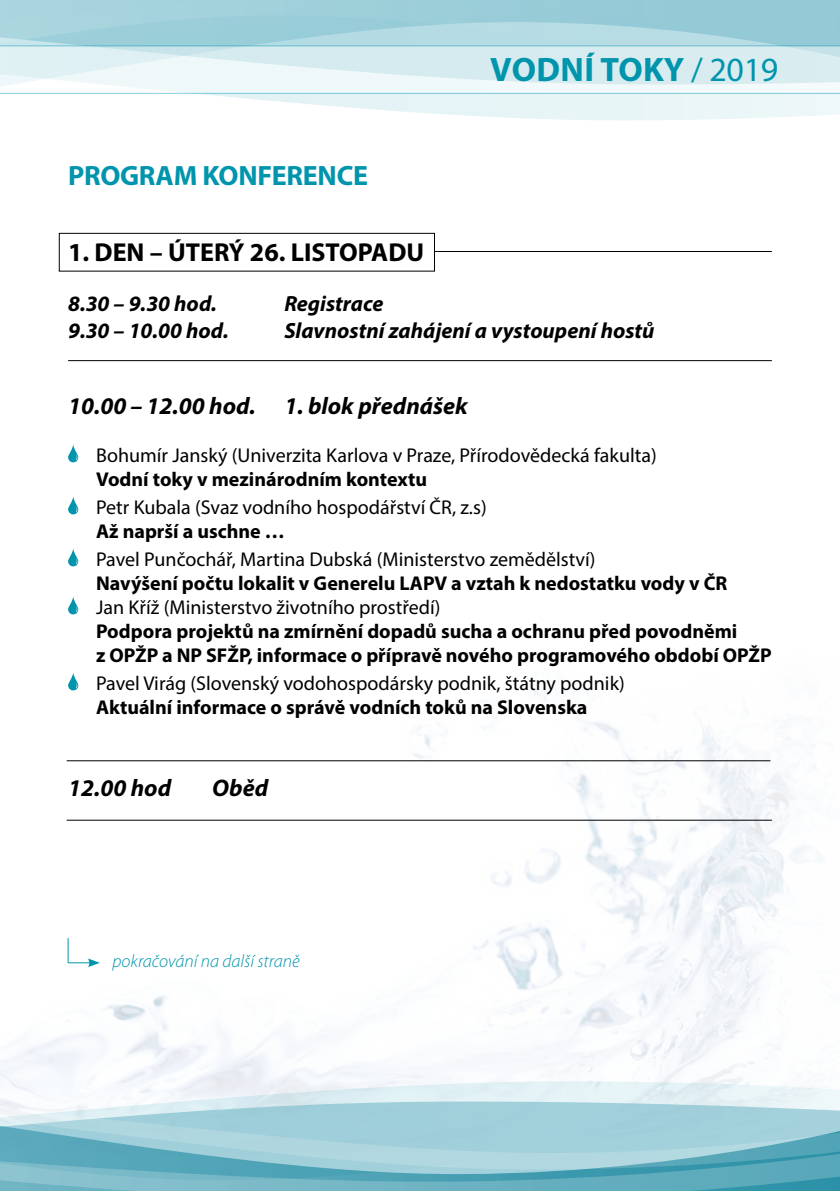
<style>
.page{position:relative;width:840px;height:1191px;background:#fff}
.page>*{position:absolute;margin:0;border:0;box-sizing:border-box;transform-origin:0 0}
.t1{font:700 34px "Myriad Pro";letter-spacing:.01em;color:#0095ad}
.t2{font:700 28px "Myriad Pro";letter-spacing:-.01em;color:#0095ad}
.t3{font:700 26px "Myriad Pro";color:#000}
.t4{font:italic 700 24px "Myriad Pro";color:#000}
.t5{font:italic 700 22px "Myriad Pro";color:#000}
.t6{font:700 20px/24px "Myriad Pro";color:#000}
.t7{font:20px "Myriad Pro";color:#000}
.t8{font:italic 300 18px "Myriad Pro";color:#0095ad}
.s1{font-weight:400}
</style>
<div class="page">
<img style="left:0;top:688px;width:822px;height:386px">
<div style="left:59px;top:233px;width:375px;height:38px;border:1px solid #000"></div>
<svg style="left:334px;top:0;width:505px;height:120px;background:#c3e2e8"></svg>
<svg style="left:0;top:0;width:627px;height:106px;background:#b3dae2"></svg>
<svg style="left:0;top:1074px;width:762px;height:12px;fill:#f5f8fb"></svg>
<svg style="left:14px;top:1086px;width:825px;height:34px;fill:#e3f0f5"></svg>
<svg style="left:0;top:1099px;width:568px;height:21px;background:#bfdee6"></svg>
<svg style="left:0;top:1120px;width:839px;height:71px;background:#84bfcd"></svg>
<svg style="left:68px;top:444px;width:11px;height:18px"></svg>
<svg style="left:68px;top:496px;width:11px;height:18px"></svg>
<svg style="left:68px;top:548px;width:11px;height:18px"></svg>
<svg style="left:68px;top:596px;width:11px;height:18px"></svg>
<svg style="left:68px;top:672px;width:11px;height:18px"></svg>
<hr style="left:68px;top:360px;width:703px;height:1px;background:#000">
<hr style="left:67px;top:760px;width:703px;height:1px;background:#000">
<hr style="left:67px;top:820px;width:704px;height:1px;background:#000">
<hr style="left:434px;top:251px;width:337px;height:1px;background:#000">
<svg style="left:68px;top:938px;width:32px;height:29px"></svg>
<svg style="left:0;top:45px;width:839px;height:49px"></svg>
<h2 class="t2" style="left:68px;top:158px;width:301px">PROGRAM KONFERENCE</h2>
<h1 class="t1" style="left:490px;top:47px;width:289px">VODNÍ TOKY <span class="s1">/ 2019</span></h1>
<h3 class="t3" style="left:68px;top:235px;width:357px">1. DEN – ÚTERÝ 26. LISTOPADU</h3>
<p class="t5" style="left:68px;top:289px;width:150px">8.30 – 9.30 hod.</p>
<p class="t5" style="left:284px;top:289px;width:101px">Registrace</p>
<p class="t5" style="left:68px;top:316px;width:162px">9.30 – 10.00 hod.</p>
<p class="t5" style="left:284px;top:316px;width:371px">Slavnostní zahájení a vystoupení hostů</p>
<p class="t4" style="left:68px;top:391px;width:401px">10.00 – 12.00 hod. 1. blok přednášek</p>
<p class="t7" style="left:96px;top:443px;width:562px">Bohumír Janský (Univerzita Karlova v Praze, Přírodovědecká fakulta)</p>
<p class="t6" style="left:96px;top:467px;width:332px">Vodní toky v mezinárodním kontextu</p>
<p class="t7" style="left:96px;top:495px;width:392px">Petr Kubala (Svaz vodního hospodářství ČR, z.s)</p>
<p class="t6" style="left:96px;top:519px;width:190px">Až naprší a uschne …</p>
<p class="t7" style="left:96px;top:547px;width:500px">Pavel Punčochář, Martina Dubská (Ministerstvo zemědělství)</p>
<p class="t6" style="left:96px;top:571px;width:632px">Navýšení počtu lokalit v Generelu LAPV a vztah k nedostatku vody v ČR</p>
<p class="t7" style="left:96px;top:595px;width:345px">Jan Kříž (Ministerstvo životního prostředí)</p>
<p class="t6" style="left:96px;top:619px;width:676px">Podpora projektů na zmírnění dopadů sucha a ochranu před povodněmi<br>z OPŽP a NP SFŽP, informace o přípravě nového programového období OPŽP</p>
<p class="t7" style="left:96px;top:671px;width:530px">Pavel Virág (Slovenský vodohospodársky podnik, štátny podnik)</p>
<p class="t6" style="left:96px;top:695px;width:492px">Aktuální informace o správě vodních toků na Slovenska</p>
<p class="t4" style="left:68px;top:772px;width:105px">12.00 hod</p>
<p class="t4" style="left:212px;top:772px;width:58px">Oběd</p>
<p class="t8" style="left:112px;top:950px;width:189px">pokračování na další straně</p>
</div>
